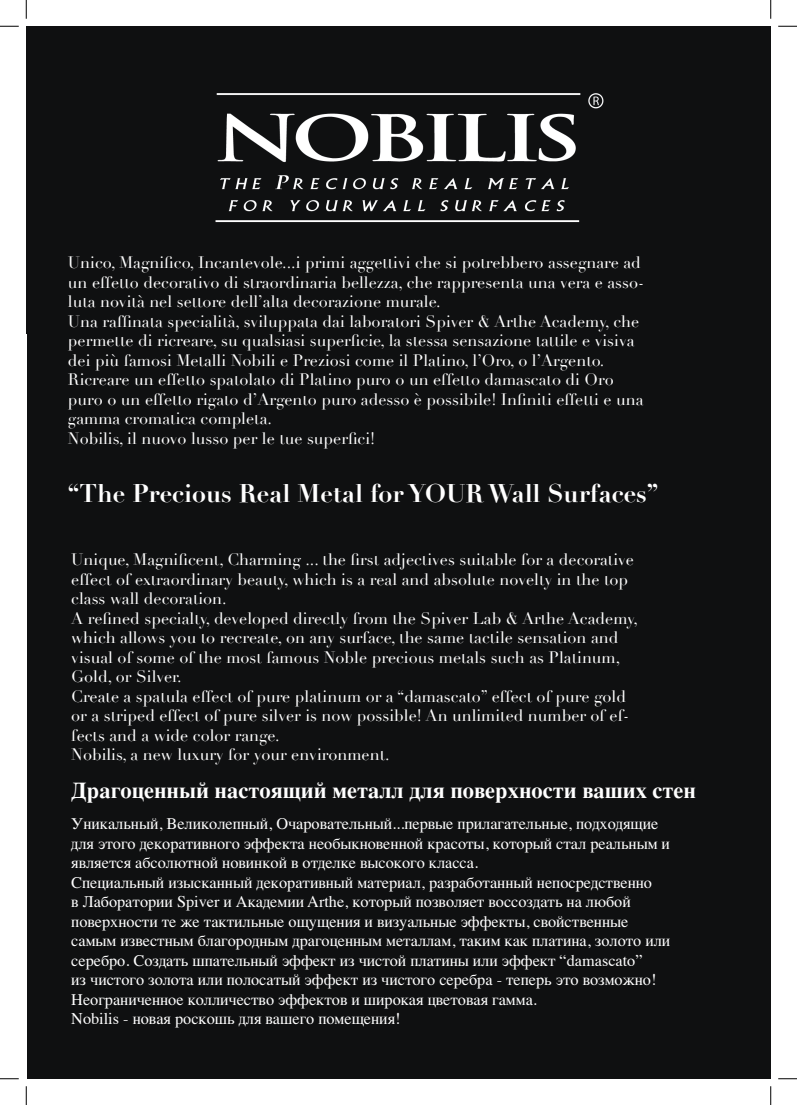
<style>
.page{position:relative;width:797px;height:1105px;background:#fff}
.page>*{position:absolute;margin:0;border:0;box-sizing:border-box;transform-origin:0 0}
.t1{font:700 25px "Didot";color:#fff}
.t2{font:700 22.5px "Times";color:#fff}
.t3{font:16.25px/19.5px "Didot";color:#fff}
.t4{font:16.25px/19.5px "Times";color:#fff}
</style>
<div class="page">
<div style="left:27px;top:330px;width:743px;height:749px;background:#0f1011"></div>
<div style="left:26px;top:26px;width:744px;height:307px;background:#0f1011"></div>
<svg style="left:0;top:25px;width:19px;height:2px"></svg>
<svg style="left:778px;top:25px;width:19px;height:2px"></svg>
<svg style="left:0;top:1078px;width:19px;height:1px"></svg>
<svg style="left:778px;top:1078px;width:19px;height:1px"></svg>
<svg style="left:25px;top:0;width:2px;height:19px"></svg>
<svg style="left:25px;top:1086px;width:2px;height:19px"></svg>
<svg style="left:770px;top:0;width:1px;height:19px"></svg>
<svg style="left:770px;top:1086px;width:1px;height:19px"></svg>
<p class="t3" style="left:68px;top:253px;width:577px">Unico, Magnifico, Incantevole...i primi aggettivi che si potrebbero assegnare ad un effetto decorativo di straordinaria bellezza, che rappresenta una vera e asso&shy;luta novità nel settore dell’alta decorazione murale.<br>Una raffinata specialità, sviluppata dai laboratori Spiver &amp; Arthe Academy, che permette di ricreare, su qualsiasi superficie, la stessa sensazione tattile e visiva dei più famosi Metalli Nobili e Preziosi come il Platino, l’Oro, o l’Argento.<br>Ricreare un effetto spatolato di Platino puro o un effetto damascato di Oro puro o un effetto rigato d’Argento puro adesso è possibile! Infiniti effetti e una gamma cromatica completa.<br>Nobilis, il nuovo lusso per le tue superfici!</p>
<h1 class="t1" style="left:68px;top:478px;width:592px">“The Precious Real Metal for YOUR Wall Surfaces”</h1>
<p class="t3" style="left:71px;top:550px;width:568px">Unique, Magnificent, Charming ... the first adjectives suitable for a decorative effect of extraordinary beauty, which is a real and absolute novelty in the top class wall decoration.<br>A refined specialty, developed directly from the Spiver Lab &amp; Arthe Academy, which allows you to recreate, on any surface, the same tactile sensation and visual of some of the most famous Noble precious metals such as Platinum, Gold, or Silver.<br>Create a spatula effect of pure platinum or a “damascato” effect of pure gold or a striped effect of pure silver is now possible! An unlimited number of ef&shy;fects and a wide color range.<br>Nobilis, a new luxury for your environment.</p>
<h2 class="t2" style="left:71px;top:769px;width:626px">Драгоценный настоящий металл для поверхности ваших стен</h2>
<p class="t4" style="left:71px;top:813px;width:600px">Уникальный, Великолепный, Очаровательный...первые прилагательные, подходящие для этого декоративного эффекта необыкновенной красоты, который стал реальным и является абсолютной новинкой в отделке высокого класса.<br>Специальный изысканный декоративный материал, разработанный непосредственно<br>в Лаборатории Spiver и Академии Arthe, который позволяет воссоздать на любой поверхности те же тактильные ощущения и визуальные эффекты, свойственные самым известным благородным драгоценным металлам, таким как платина, золото или серебро. Создать шпательный эффект из чистой платины или эффект “damascato”<br>из чистого золота или полосатый эффект из чистого серебра - теперь это возможно!<br>Неограниченное колличество эффектов и широкая цветовая гамма.<br>Nobilis - новая роскошь для вашего помещения!</p>
</div>
